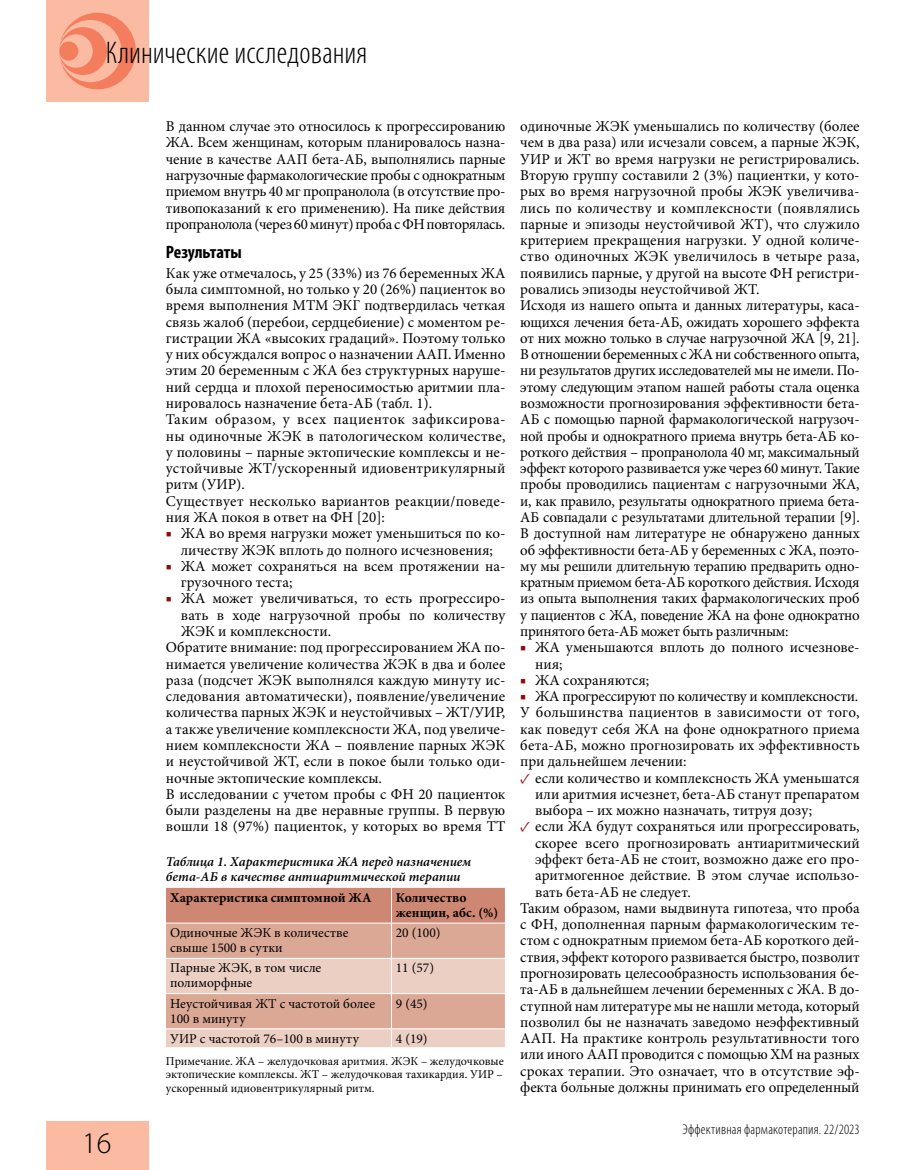
<style>
.page{position:relative;width:915px;height:1170px;background:#fff}
.page>*{position:absolute;margin:0;border:0;box-sizing:border-box;transform-origin:0 0}
.t1{font:300 condensed 31.5px "Myriad Pro";color:#000}
.t2{font:300 30px "Myriad Pro";color:#000}
.t3{font:700 condensed 18px "Myriad Pro";letter-spacing:-.005em;color:#000}
.t4{font:15px/16.4px "Minion Pro";color:#000}
.t5{font:300 condensed 14.25px "Myriad Pro";letter-spacing:.015em;color:#000}
.t6{font:13.5px/15px "Minion Pro";color:#000}
.t7{font:italic 600 13.5px/15px "Minion Pro";color:#000}
.t8{font:700 13.5px/15px "Minion Pro";color:#000}
.t9{font:12px/13.5px "Minion Pro";color:#000;text-align:justify}
.s1{color:#96070d}
</style>
<div class="page">
<div style="left:47px;top:0;width:102px;height:102px;background:#fabba2"></div>
<svg style="left:59px;top:13px;width:77px;height:76px"></svg>
<div style="left:59px;top:41px;width:19px;height:20px;background:#f47d5e;border-radius:50%"></div>
<div style="left:47px;top:1121px;width:102px;height:48px;background:#fabba2"></div>
<svg style="left:166px;top:887px;width:338px;height:160px;background:#dfb09f"></svg>
<hr style="left:166px;top:922px;width:225px;height:1px;background:#fff">
<hr style="left:391px;top:922px;width:113px;height:1px;background:#fff">
<h1 class="t1" style="left:106px;top:34px;width:263px">Клинические исследования</h1>
<h2 class="t2" style="left:82px;top:1126px;width:31px">16</h2>
<p class="t4" style="left:166px;top:118px;width:341px;text-align:justify">В данном случае это относилось к прогрессированию ЖА. Всем женщинам, которым планировалось назна&shy;чение в качестве ААП бета-АБ, выполнялись парные нагрузочные фармакологические пробы с однократным приемом внутрь 40 мг пропранолола (в отсутствие про&shy;тивопоказаний к его применению). На пике действия пропранолола (через 60 минут) проба с ФН повторялась.</p>
<p class="t3" style="left:166px;top:241px;width:77px">Результаты</p>
<p class="t4" style="left:166px;top:265px;width:341px">Как уже отмечалось, у 25 (33%) из 76 беременных ЖА была симптомной, но только у 20 (26%) пациенток во время выполнения МТМ ЭКГ подтвердилась четкая связь жалоб (перебои, сердцебиение) с моментом ре&shy;гистрации ЖА «высоких градаций». Поэтому только у них обсуждался вопрос о назначении ААП. Именно этим 20 беременным с ЖА без структурных наруше&shy;ний сердца и плохой переносимостью аритмии пла&shy;нировалось назначение бета-АБ (табл. 1).<br>Таким образом, у всех пациенток зафиксирова&shy;ны одиночные ЖЭК в патологическом количестве, у половины – парные эктопические комплексы и не&shy;устойчивые ЖТ/ускоренный идиовентрикулярный ритм (УИР).<br>Существует несколько вариантов реакции/поведе&shy;ния ЖА покоя в ответ на ФН [20]:</p>
<p class="t4" style="left:166px;top:525px;width:341px;text-align:center"><span class="s1">■</span> ЖА во время нагрузки может уменьшиться по ко&shy;личеству ЖЭК вплоть до полного исчезновения;</p>
<p class="t4" style="left:181px;top:558px;width:326px;text-indent:-15px"><span class="s1">■</span> ЖА может сохраняться на всем протяжении на&shy;грузочного теста;</p>
<p class="t4" style="left:166px;top:590px;width:341px"><span class="s1">■</span> ЖА может увеличиваться, то есть прогрессиро-</p>
<p class="t4" style="left:181px;top:606px;width:326px">вать в ходе нагрузочной пробы по количеству</p>
<p class="t4" style="left:181px;top:623px;width:152px">ЖЭК и комплексности.</p>
<p class="t4" style="left:166px;top:639px;width:341px">Обратите внимание: под прогрессированием ЖА по-</p>
<p class="t4" style="left:166px;top:655px;width:341px">нимается увеличение количества ЖЭК в два и более</p>
<p class="t4" style="left:166px;top:672px;width:341px">раза (подсчет ЖЭК выполнялся каждую минуту ис-</p>
<p class="t4" style="left:166px;top:688px;width:340px">следования автоматически), появление/увеличение</p>
<p class="t4" style="left:166px;top:704px;width:341px">количества парных ЖЭК и неустойчивых – ЖТ/УИР,</p>
<p class="t4" style="left:166px;top:720px;width:341px">а также увеличение комплексности ЖА, под увеличе-</p>
<p class="t4" style="left:166px;top:737px;width:340px">нием комплексности ЖА – появление парных ЖЭК</p>
<p class="t4" style="left:166px;top:753px;width:341px">и неустойчивой ЖТ, если в покое были только оди-</p>
<p class="t4" style="left:166px;top:769px;width:217px">ночные эктопические комплексы.</p>
<p class="t4" style="left:166px;top:785px;width:341px">В исследовании с учетом пробы с ФН 20 пациенток</p>
<p class="t4" style="left:166px;top:802px;width:340px">были разделены на две неравные группы. В первую</p>
<p class="t4" style="left:166px;top:818px;width:341px">вошли 18 (97%) пациенток, у которых во время ТТ</p>
<p class="t7" style="left:166px;top:854px;width:307px">Таблица 1. Характеристика ЖА перед назначением бета-АБ в качестве антиаритмической терапии</p>
<p class="t8" style="left:170px;top:889px;width:203px">Характеристика симптомной ЖА</p>
<p class="t8" style="left:395px;top:889px;width:104px">Количество женщин, абс. (%)</p>
<p class="t6" style="left:170px;top:925px;width:180px">Одиночные ЖЭК в количестве свыше 1500 в сутки</p>
<p class="t6" style="left:395px;top:925px;width:46px">20 (100)</p>
<p class="t6" style="left:170px;top:960px;width:152px">Парные ЖЭК, в том числе полиморфные</p>
<p class="t6" style="left:395px;top:960px;width:40px">11 (57)</p>
<p class="t6" style="left:170px;top:995px;width:206px">Неустойчивая ЖТ с частотой более<br>100 в минуту</p>
<p class="t6" style="left:395px;top:995px;width:33px">9 (45)</p>
<p class="t6" style="left:170px;top:1031px;width:190px">УИР с частотой 76–100 в минуту</p>
<p class="t6" style="left:395px;top:1031px;width:33px">4 (19)</p>
<p class="t9" style="left:166px;top:1054px;width:339px">Примечание. ЖА – желудочковая аритмия. ЖЭК – желудочковые эктопические комплексы. ЖТ – желудочковая тахикардия. УИР – ускоренный идиовентрикулярный ритм.</p>
<p class="t4" style="left:520px;top:118px;width:341px">одиночные ЖЭК уменьшались по количеству (более чем в два раза) или исчезали совсем, а парные ЖЭК, УИР и ЖТ во время нагрузки не регистрировались.<br>Вторую группу составили 2 (3%) пациентки, у кото&shy;рых во время нагрузочной пробы ЖЭК увеличива&shy;лись по количеству и комплексности (появлялись парные и эпизоды неустойчивой ЖТ), что служило критерием прекращения нагрузки. У одной количе&shy;ство одиночных ЖЭК увеличилось в четыре раза, появились парные, у другой на высоте ФН регистри&shy;ровались эпизоды неустойчивой ЖТ.<br>Исходя из нашего опыта и данных литературы, каса&shy;ющихся лечения бета-АБ, ожидать хорошего эффекта от них можно только в случае нагрузочной ЖА [9, 21].<br>В отношении беременных с ЖА ни собственного опыта, ни результатов других исследователей мы не имели. По&shy;этому следующим этапом нашей работы стала оценка возможности прогнозирования эффективности бета-АБ с помощью парной фармакологической нагрузоч&shy;ной пробы и однократного приема внутрь бета-АБ ко&shy;роткого действия – пропранолола 40 мг, максимальный эффект которого развивается уже через 60 минут. Такие пробы проводились пациентам с нагрузочными ЖА, и, как правило, результаты однократного приема бета-АБ совпадали с результатами длительной терапии [9].<br>В доступной нам литературе не обнаружено данных об эффективности бета-АБ у беременных с ЖА, поэто&shy;му мы решили длительную терапию предварить одно&shy;кратным приемом бета-АБ короткого действия. Исходя из опыта выполнения таких фармакологических проб у пациентов с ЖА, поведение ЖА на фоне однократно принятого бета-АБ может быть различным:</p>
<p class="t4" style="left:535px;top:639px;width:326px;text-indent:-15px"><span class="s1">■</span> ЖА уменьшаются вплоть до полного исчезнове&shy;ния;</p>
<p class="t4" style="left:520px;top:672px;width:130px"><span class="s1">■</span> ЖА сохраняются;</p>
<p class="t4" style="left:520px;top:688px;width:341px;text-align:justify"><span class="s1">■</span> ЖА прогрессируют по количеству и комплексности.<br>У большинства пациентов в зависимости от того, как поведут себя ЖА на фоне однократного приема бета-АБ, можно прогнозировать их эффективность при дальнейшем лечении:</p>
<p class="t4" style="left:535px;top:769px;width:326px;text-align:justify;text-indent:-15px"><span class="s1">✓</span> если количество и комплексность ЖА уменьшатся или аритмия исчезнет, бета-АБ станут препаратом выбора – их можно назначать, титруя дозу;</p>
<p class="t4" style="left:520px;top:818px;width:341px"><span class="s1">✓</span> если ЖА будут сохраняться или прогрессировать,</p>
<p class="t4" style="left:535px;top:834px;width:326px">скорее всего прогнозировать антиаритмический</p>
<p class="t4" style="left:535px;top:851px;width:326px">эффект бета-АБ не стоит, возможно даже его про-</p>
<p class="t4" style="left:535px;top:867px;width:326px">аритмогенное действие. В этом случае использо-</p>
<p class="t4" style="left:535px;top:883px;width:157px">вать бета-АБ не следует.</p>
<p class="t4" style="left:520px;top:899px;width:341px">Таким образом, нами выдвинута гипотеза, что проба</p>
<p class="t4" style="left:520px;top:916px;width:341px">с ФН, дополненная парным фармакологическим те-</p>
<p class="t4" style="left:520px;top:932px;width:341px">стом с однократным приемом бета-АБ короткого дей-</p>
<p class="t4" style="left:520px;top:948px;width:341px">ствия, эффект которого развивается быстро, позволит</p>
<p class="t4" style="left:520px;top:964px;width:341px">прогнозировать целесообразность использования бе-</p>
<p class="t4" style="left:520px;top:981px;width:341px">та-АБ в дальнейшем лечении беременных с ЖА. В до-</p>
<p class="t4" style="left:520px;top:997px;width:341px">ступной нам литературе мы не нашли метода, который</p>
<p class="t4" style="left:520px;top:1013px;width:341px">позволил бы не назначать заведомо неэффективный</p>
<p class="t4" style="left:520px;top:1030px;width:341px">ААП. На практике контроль результативности того</p>
<p class="t4" style="left:520px;top:1046px;width:341px">или иного ААП проводится с помощью ХМ на разных</p>
<p class="t4" style="left:520px;top:1062px;width:341px">сроках терапии. Это означает, что в отсутствие эф-</p>
<p class="t4" style="left:520px;top:1078px;width:341px">фекта больные должны принимать его определенный</p>
<p class="t5" style="left:682px;top:1120px;width:179px">Эффективная фармакотерапия. 22/2023</p>
</div>
